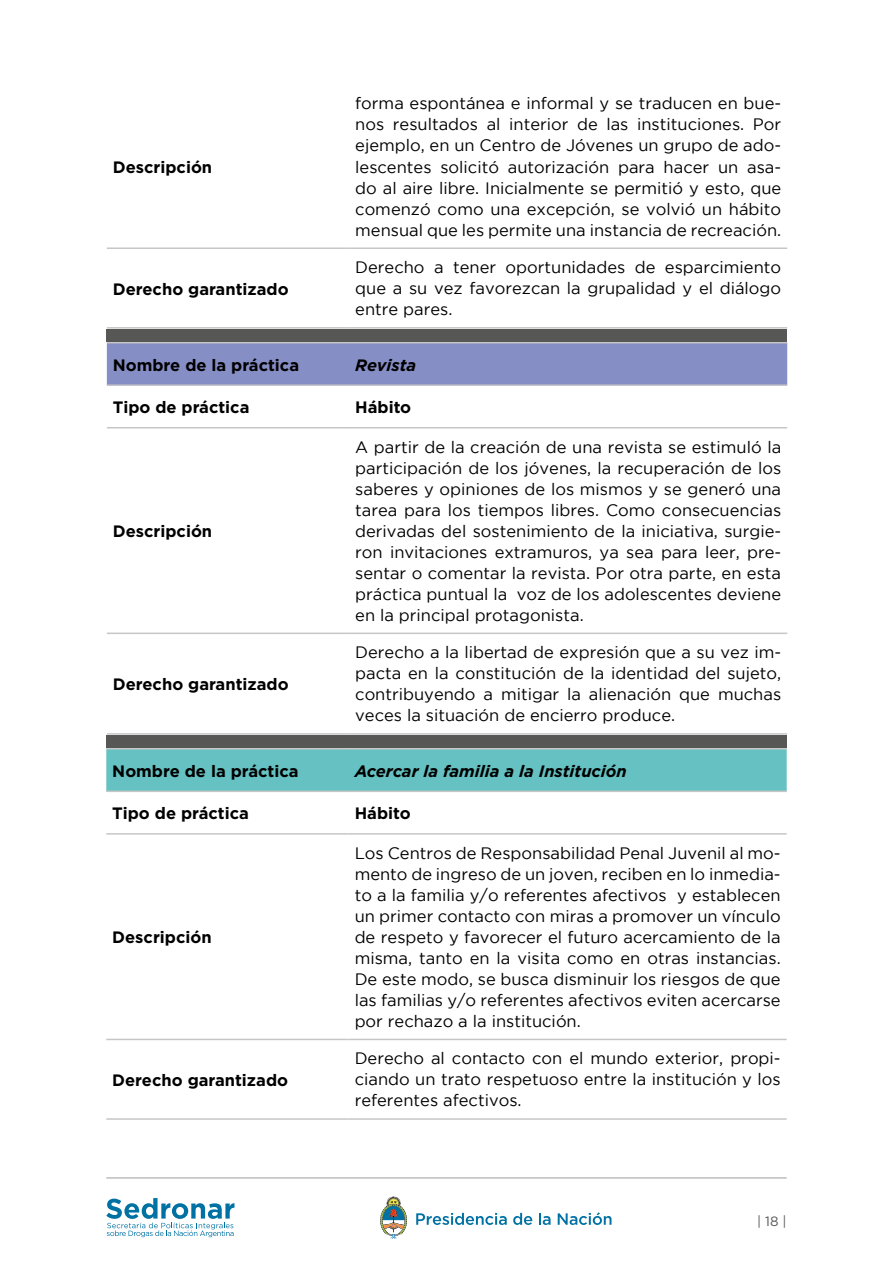
<style>
.page{position:relative;width:893px;height:1263px;background:#fff}
.page>*{position:absolute;margin:0;border:0;box-sizing:border-box;transform-origin:0 0}
.t1{font:16.5px/21px "Gotham";color:#000;text-align:justify}
.t2{font:700 16.5px "Gotham";color:#000}
.t3{font:italic 700 16.5px "Gotham";color:#000}
.t4{font:13.5px "Gotham";color:#575756}
</style>
<div class="page">
<hr style="left:106px;top:1177px;width:681px;height:1px;background:#9d9d9c">
<svg style="left:416px;top:1213px;width:91px;height:12px"></svg>
<svg style="left:513px;top:1213px;width:19px;height:12px"></svg>
<svg style="left:539px;top:1213px;width:12px;height:12px"></svg>
<svg style="left:558px;top:1212px;width:53px;height:13px"></svg>
<svg style="left:380px;top:1196px;width:27px;height:43px"></svg>
<svg style="left:106px;top:1198px;width:128px;height:39px"></svg>
<hr style="left:107px;top:247px;width:242px;height:2px;background:#c6c6c6">
<hr style="left:349px;top:247px;width:438px;height:2px;background:#c6c6c6">
<hr style="left:107px;top:327px;width:242px;height:2px;background:#c6c6c6">
<hr style="left:349px;top:327px;width:438px;height:2px;background:#c6c6c6">
<div style="left:107px;top:343px;width:680px;height:41px;background:#868ec6"></div>
<hr style="left:107px;top:342px;width:242px;height:1px;background:#c6c6c6">
<hr style="left:349px;top:342px;width:438px;height:1px;background:#c6c6c6">
<hr style="left:107px;top:384px;width:242px;height:2px;background:#c6c6c6">
<hr style="left:349px;top:384px;width:438px;height:2px;background:#c6c6c6">
<hr style="left:107px;top:427px;width:242px;height:1px;background:#c6c6c6">
<hr style="left:349px;top:427px;width:438px;height:1px;background:#c6c6c6">
<hr style="left:107px;top:633px;width:242px;height:1px;background:#c6c6c6">
<hr style="left:349px;top:633px;width:438px;height:1px;background:#c6c6c6">
<hr style="left:107px;top:733px;width:242px;height:2px;background:#c6c6c6">
<hr style="left:349px;top:733px;width:438px;height:2px;background:#c6c6c6">
<div style="left:106px;top:329px;width:681px;height:13px;background:#575756"></div>
<div style="left:106px;top:735px;width:681px;height:13px;background:#575756"></div>
<div style="left:106px;top:749px;width:681px;height:41px;background:#65c1c2"></div>
<hr style="left:106px;top:748px;width:243px;height:1px;background:#c6c6c6">
<hr style="left:349px;top:748px;width:438px;height:1px;background:#c6c6c6">
<hr style="left:106px;top:790px;width:243px;height:2px;background:#c6c6c6">
<hr style="left:349px;top:790px;width:438px;height:2px;background:#c6c6c6">
<hr style="left:106px;top:833px;width:243px;height:2px;background:#c6c6c6">
<hr style="left:349px;top:833px;width:438px;height:2px;background:#c6c6c6">
<hr style="left:106px;top:1039px;width:243px;height:1px;background:#c6c6c6">
<hr style="left:349px;top:1039px;width:438px;height:1px;background:#c6c6c6">
<hr style="left:106px;top:1118px;width:243px;height:2px;background:#c6c6c6">
<hr style="left:349px;top:1118px;width:438px;height:2px;background:#c6c6c6">
<p class="t2" style="left:113px;top:156px;width:101px">Descripción</p>
<p class="t2" style="left:113px;top:278px;width:177px">Derecho garantizado</p>
<p class="t1" style="left:355px;top:93px;width:427px">forma espontánea e informal y se traducen en bue&shy;nos resultados al interior de las instituciones. Por ejemplo, en un Centro de Jóvenes un grupo de ado&shy;lescentes solicitó autorización para hacer un asa&shy;do al aire libre. Inicialmente se permitió y esto, que comenzó como una excepción, se volvió un hábito mensual que les permite una instancia de recreación.</p>
<p class="t1" style="left:355px;top:256px;width:427px">Derecho a tener oportunidades de esparcimiento que a su vez favorezcan la grupalidad y el diálogo entre pares.</p>
<p class="t2" style="left:113px;top:354px;width:188px">Nombre de la práctica</p>
<p class="t3" style="left:355px;top:354px;width:62px">Revista</p>
<p class="t2" style="left:113px;top:396px;width:138px">Tipo de práctica</p>
<p class="t2" style="left:355px;top:396px;width:57px">Hábito</p>
<p class="t2" style="left:113px;top:520px;width:101px">Descripción</p>
<p class="t2" style="left:113px;top:673px;width:177px">Derecho garantizado</p>
<p class="t1" style="left:355px;top:436px;width:427px">A partir de la creación de una revista se estimuló la participación de los jóvenes, la recuperación de los saberes y opiniones de los mismos y se generó una tarea para los tiempos libres. Como consecuencias derivadas del sostenimiento de la iniciativa, surgie&shy;ron invitaciones extramuros, ya sea para leer, pre&shy;sentar o comentar la revista. Por otra parte, en esta práctica puntual la voz de los adolescentes deviene en la principal protagonista.</p>
<p class="t1" style="left:355px;top:641px;width:427px">Derecho a la libertad de expresión que a su vez im&shy;pacta en la constitución de la identidad del sujeto, contribuyendo a mitigar la alienación que muchas veces la situación de encierro produce.</p>
<p class="t2" style="left:112px;top:760px;width:188px">Nombre de la práctica</p>
<p class="t3" style="left:355px;top:760px;width:274px">Acercar la familia a la Institución</p>
<p class="t2" style="left:112px;top:802px;width:138px">Tipo de práctica</p>
<p class="t2" style="left:355px;top:802px;width:57px">Hábito</p>
<p class="t2" style="left:112px;top:926px;width:101px">Descripción</p>
<p class="t2" style="left:112px;top:1069px;width:177px">Derecho garantizado</p>
<p class="t1" style="left:355px;top:842px;width:427px">Los Centros de Responsabilidad Penal Juvenil al mo&shy;mento de ingreso de un joven, reciben en lo inmedia&shy;to a la familia y/o referentes afectivos y establecen un primer contacto con miras a promover un vínculo de respeto y favorecer el futuro acercamiento de la misma, tanto en la visita como en otras instancias.<br>De este modo, se busca disminuir los riesgos de que las familias y/o referentes afectivos eviten acercarse por rechazo a la institución.</p>
<p class="t1" style="left:355px;top:1048px;width:427px">Derecho al contacto con el mundo exterior, propi&shy;ciando un trato respetuoso entre la institución y los referentes afectivos.</p>
<p class="t4" style="left:757px;top:1213px;width:31px">| 18 |</p>
</div>
